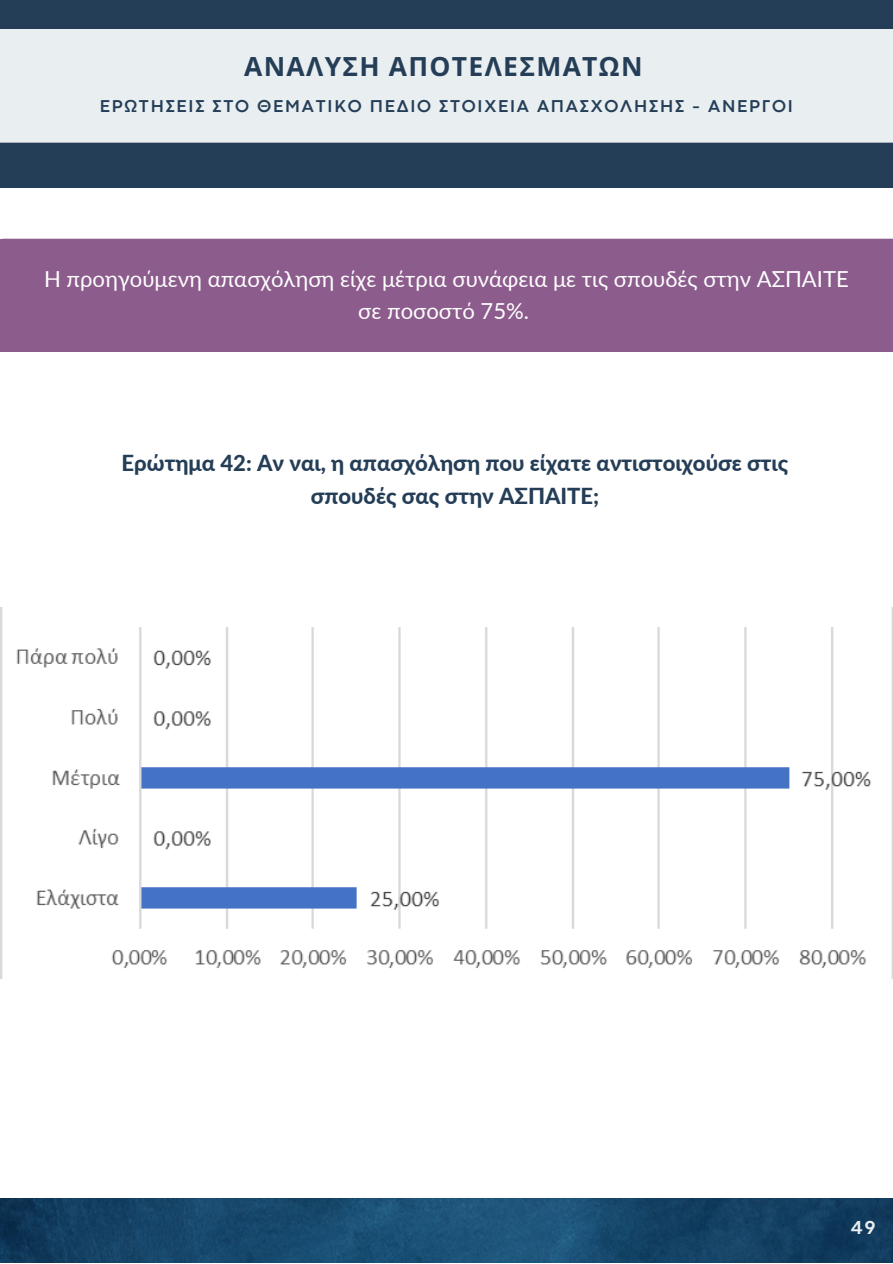
<style>
.page{position:relative;width:893px;height:1264px;background:#fff}
.page>*{position:absolute;margin:0;border:0;box-sizing:border-box;transform-origin:0 0}
.t1{font:700 26.4px "Noto Sans";letter-spacing:.05em;color:#253e57}
.t2{font:22.05px/32.5px "Lato";color:#fff;text-align:center}
.t3{font:800 22.05px/32.5px "Lato";color:#253e57;text-align:center}
.t4{font:700 19.5px "Codec Pro";color:#e9eef1}
.t5{font:700 17.85px "Codec Pro";letter-spacing:.1em;color:#253e57}
</style>
<div class="page">
<div style="left:0;top:0;width:892px;height:1262px;background:#253e57"></div>
<div style="left:0;top:188px;width:892px;height:1074px;background:#fff"></div>
<div style="left:0;top:239px;width:892px;height:113px;background:#8c5c8d"></div>
<div style="left:0;top:29px;width:892px;height:114px;background:#e9eef1"></div>
<img style="left:0;top:1198px;width:892px;height:64px">
<img style="left:0;top:608px;width:892px;height:370px">
<p class="t1" style="left:244px;top:48px;width:400px">ΑΝΑΛΥΣΗ ΑΠΟΤΕΛΕΣΜΑΤΩΝ</p>
<p class="t5" style="left:100px;top:99px;width:694px">ΕΡΩΤΗΣΕΙΣ ΣΤΟ ΘΕΜΑΤΙΚΟ ΠΕΔΙΟ ΣΤΟΙΧΕΙΑ ΑΠΑΣΧΟΛΗΣΗΣ - ΑΝΕΡΓΟΙ</p>
<p class="t2" style="left:44px;top:262px;width:806px">Η προηγούμενη απασχόληση είχε μέτρια συνάφεια με τις σπουδές στην ΑΣΠΑΙΤΕ σε ποσοστό 75%.</p>
<p class="t3" style="left:122px;top:446px;width:668px">Ερώτημα 42: Αν ναι, η απασχόληση που είχατε αντιστοιχούσε στις σπουδές σας στην ΑΣΠΑΙΤΕ;</p>
<p class="t4" style="left:851px;top:1220px;width:26px">49</p>
</div>
